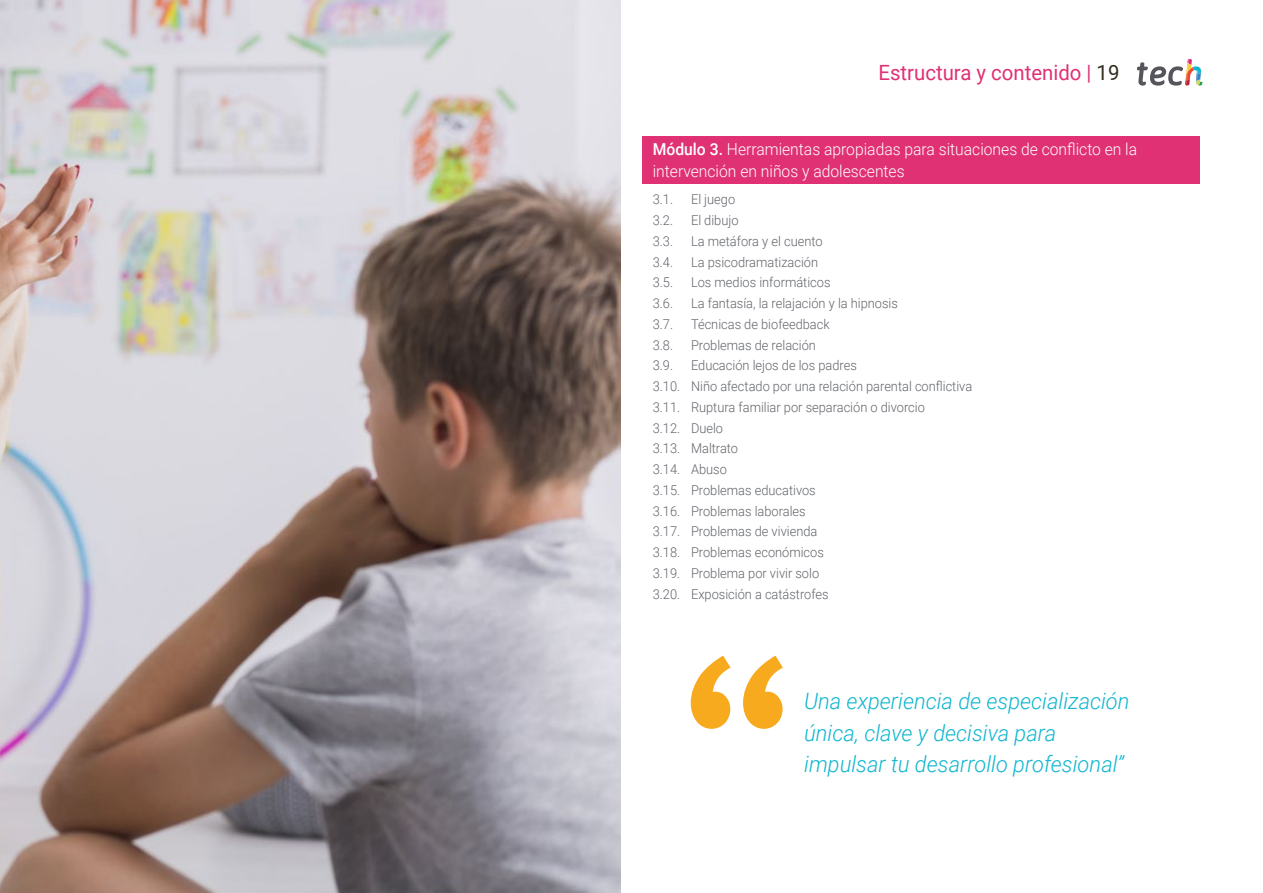
<style>
.page{position:relative;width:1263px;height:893px;background:#fff}
.page>*{position:absolute;margin:0;border:0;box-sizing:border-box;transform-origin:0 0}
.t1{font:italic 300 22.5px/31.5px "Roboto";color:#0fb6cf}
.t2{font:21px "Roboto";color:#df3174}
.t3{font:300 16.5px/22.5px "Roboto";color:#fff;scale:.95 1}
.t4{font:300 13.5px/20.7px "Roboto";color:#61646a;scale:.95 1}
.s1{color:#312e20}
.s2{font-weight:500}
</style>
<div class="page">
<img style="left:0;top:0;width:621px;height:893px">
<svg style="left:691px;top:656px;width:92px;height:73px"></svg>
<svg style="left:1137px;top:59px;width:65px;height:27px"></svg>
<div style="left:642px;top:136px;width:557px;height:48px;background:#df3174"></div>
<h2 class="t2" style="left:878px;top:57px;width:242px">Estructura y contenido | <span class="s1">19</span></h2>
<p class="t3" style="left:653px;top:137px;width:511px"><span class="s2">Módulo 3.</span> Herramientas apropiadas para situaciones de conflicto en la intervención en niños y adolescentes</p>
<p class="t4" style="left:653px;top:189px;width:23px">3.1.</p>
<p class="t4" style="left:691px;top:189px;width:48px">El juego</p>
<p class="t4" style="left:653px;top:210px;width:23px">3.2.</p>
<p class="t4" style="left:691px;top:210px;width:52px">El dibujo</p>
<p class="t4" style="left:653px;top:230px;width:23px">3.3.</p>
<p class="t4" style="left:691px;top:230px;width:140px">La metáfora y el cuento</p>
<p class="t4" style="left:653px;top:251px;width:23px">3.4.</p>
<p class="t4" style="left:691px;top:251px;width:135px">La psicodramatización</p>
<p class="t4" style="left:653px;top:272px;width:23px">3.5.</p>
<p class="t4" style="left:691px;top:272px;width:148px">Los medios informáticos</p>
<p class="t4" style="left:653px;top:293px;width:23px">3.6.</p>
<p class="t4" style="left:691px;top:293px;width:219px">La fantasía, la relajación y la hipnosis</p>
<p class="t4" style="left:653px;top:313px;width:23px">3.7.</p>
<p class="t4" style="left:691px;top:313px;width:147px">Técnicas de biofeedback</p>
<p class="t4" style="left:653px;top:334px;width:23px">3.8.</p>
<p class="t4" style="left:691px;top:334px;width:133px">Problemas de relación</p>
<p class="t4" style="left:653px;top:355px;width:23px">3.9.</p>
<p class="t4" style="left:653px;top:355px;width:338px;text-indent:38px">Educación lejos de los padres<br>3.10. Niño afectado por una relación parental conflictiva<br>3.11. Ruptura familiar por separación o divorcio<br>3.12. Duelo<br>3.13. Maltrato<br>3.14. Abuso<br>3.15. Problemas educativos<br>3.16. Problemas laborales<br>3.17. Problemas de vivienda<br>3.18. Problemas económicos<br>3.19. Problema por vivir solo<br>3.20. Exposición a catástrofes</p>
<h1 class="t1" style="left:804px;top:684px;width:327px">Una experiencia de especialización única, clave y decisiva para impulsar tu desarrollo profesional”</h1>
</div>
